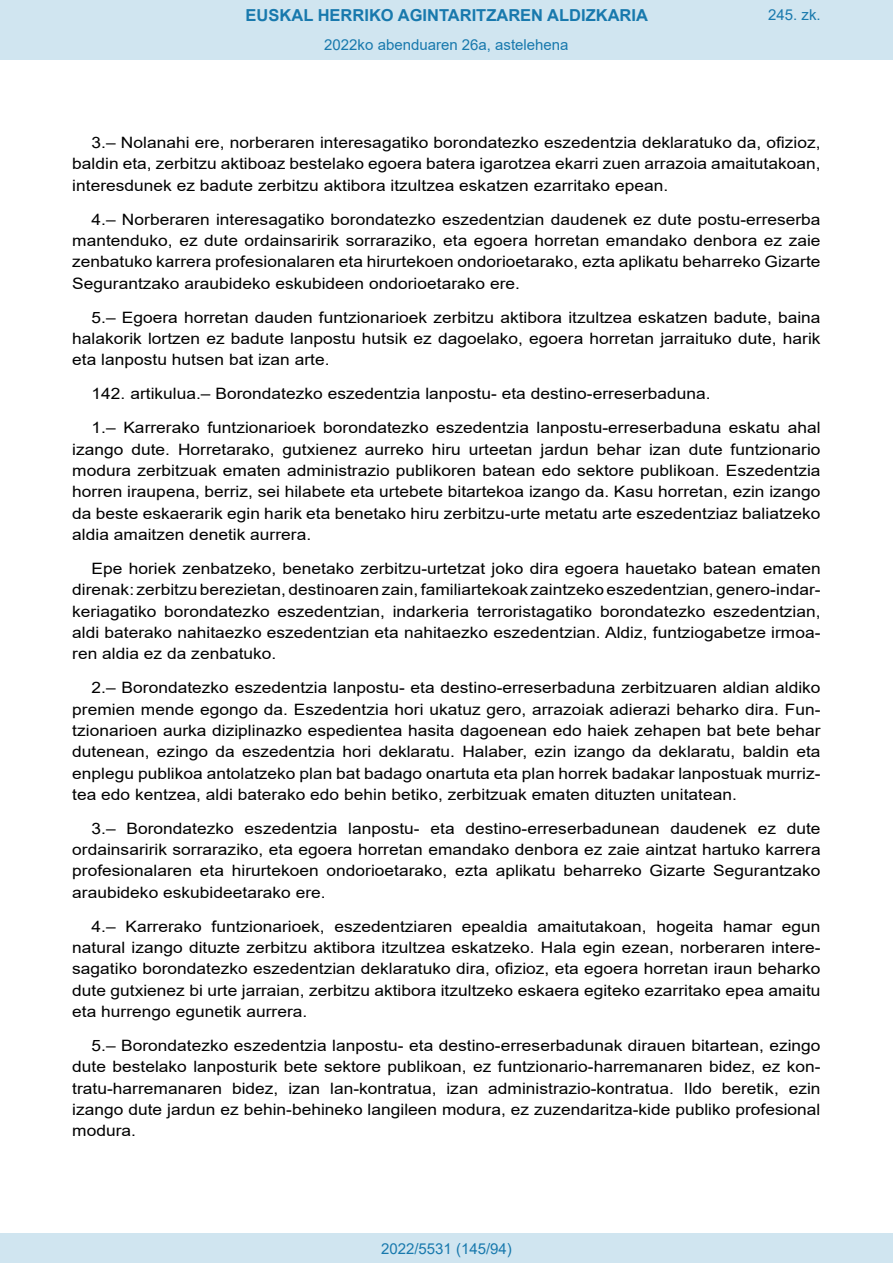
<style>
.page{position:relative;width:893px;height:1263px;background:#fff}
.page>*{position:absolute;margin:0;border:0;box-sizing:border-box;transform-origin:0 0}
.t1{font:700 16.5px "Arial";color:#1879ad}
.BOPVDetalle{font:15.6px/21.3px "Arial";color:#000;text-align:justify;scale:1.11 1}
.Paginacion_Centro{font:15px "Arial";color:#1879ad}
</style>
<div class="page">
<div style="left:0;top:0;width:893px;height:60px;background:#d0e5f0"></div>
<div style="left:0;top:1233px;width:893px;height:30px;background:#d0e5f0"></div>
<p class="t1" style="left:246px;top:3px;width:404px">EUSKAL HERRIKO AGINTARITZAREN ALDIZKARIA</p>
<p class="Paginacion_Centro" style="left:324px;top:35px;width:246px">2022ko abenduaren 26a, astelehena</p>
<p class="Paginacion_Centro" style="left:768px;top:5px;width:54px">245. zk.</p>
<p class="BOPVDetalle" style="left:72px;top:132px;width:676px;text-indent:19px">3.– Nolanahi ere, norberaren interesagatiko borondatezko eszedentzia deklaratuko da, ofizioz, baldin eta, zerbitzu aktiboaz bestelako egoera batera igarotzea ekarri zuen arrazoia amaitutakoan, interesdunek ez badute zerbitzu aktibora itzultzea eskatzen ezarritako epean.</p>
<p class="BOPVDetalle" style="left:72px;top:209px;width:676px;text-indent:19px">4.– Norberaren interesagatiko borondatezko eszedentzian daudenek ez dute postu-erreserba mantenduko, ez dute ordainsaririk sorraraziko, eta egoera horretan emandako denbora ez zaie zenbatuko karrera profesionalaren eta hirurtekoen ondorioetarako, ezta aplikatu beharreko Gizarte Segurantzako araubideko eskubideen ondorioetarako ere.</p>
<p class="BOPVDetalle" style="left:72px;top:306px;width:676px;text-indent:19px">5.– Egoera horretan dauden funtzionarioek zerbitzu aktibora itzultzea eskatzen badute, baina halakorik lortzen ez badute lanpostu hutsik ez dagoelako, egoera horretan jarraituko dute, harik eta lanpostu hutsen bat izan arte.</p>
<p class="BOPVDetalle" style="left:92px;top:383px;width:559px">142. artikulua.– Borondatezko eszedentzia lanpostu- eta destino-erreserbaduna.</p>
<p class="BOPVDetalle" style="left:72px;top:417px;width:676px;text-indent:19px">1.– Karrerako funtzionarioek borondatezko eszedentzia lanpostu-erreserbaduna eskatu ahal izango dute. Horretarako, gutxienez aurreko hiru urteetan jardun behar izan dute funtzionario modura zerbitzuak ematen administrazio publikoren batean edo sektore publikoan. Eszedentzia horren iraupena, berriz, sei hilabete eta urtebete bitartekoa izango da. Kasu horretan, ezin izango da beste eskaerarik egin harik eta benetako hiru zerbitzu-urte metatu arte eszedentziaz baliatzeko aldia amaitzen denetik aurrera.</p>
<p class="BOPVDetalle" style="left:72px;top:558px;width:676px;text-indent:19px">Epe horiek zenbatzeko, benetako zerbitzu-urtetzat joko dira egoera hauetako batean ematen direnak: zerbitzu berezietan, destinoaren zain, familiartekoak zaintzeko eszedentzian, genero-indar&shy;keriagatiko borondatezko eszedentzian, indarkeria terroristagatiko borondatezko eszedentzian, aldi baterako nahitaezko eszedentzian eta nahitaezko eszedentzian. Aldiz, funtziogabetze irmoa&shy;ren aldia ez da zenbatuko.</p>
<p class="BOPVDetalle" style="left:72px;top:677px;width:676px;text-indent:19px">2.– Borondatezko eszedentzia lanpostu- eta destino-erreserbaduna zerbitzuaren aldian aldiko premien mende egongo da. Eszedentzia hori ukatuz gero, arrazoiak adierazi beharko dira. Fun&shy;tzionarioen aurka diziplinazko espedientea hasita dagoenean edo haiek zehapen bat bete behar dutenean, ezingo da eszedentzia hori deklaratu. Halaber, ezin izango da deklaratu, baldin eta enplegu publikoa antolatzeko plan bat badago onartuta eta plan horrek badakar lanpostuak murriz&shy;tea edo kentzea, aldi baterako edo behin betiko, zerbitzuak ematen dituzten unitatean.</p>
<p class="BOPVDetalle" style="left:72px;top:818px;width:676px;text-indent:19px">3.– Borondatezko eszedentzia lanpostu- eta destino-erreserbadunean daudenek ez dute ordainsaririk sorraraziko, eta egoera horretan emandako denbora ez zaie aintzat hartuko karrera profesionalaren eta hirurtekoen ondorioetarako, ezta aplikatu beharreko Gizarte Segurantzako araubideko eskubideetarako ere.</p>
<p class="BOPVDetalle" style="left:72px;top:915px;width:676px;text-indent:19px">4.– Karrerako funtzionarioek, eszedentziaren epealdia amaitutakoan, hogeita hamar egun natural izango dituzte zerbitzu aktibora itzultzea eskatzeko. Hala egin ezean, norberaren intere&shy;sagatiko borondatezko eszedentzian deklaratuko dira, ofizioz, eta egoera horretan iraun beharko dute gutxienez bi urte jarraian, zerbitzu aktibora itzultzeko eskaera egiteko ezarritako epea amaitu eta hurrengo egunetik aurrera.</p>
<p class="BOPVDetalle" style="left:72px;top:1035px;width:676px;text-indent:19px">5.– Borondatezko eszedentzia lanpostu- eta destino-erreserbadunak dirauen bitartean, ezingo dute bestelako lanposturik bete sektore publikoan, ez funtzionario-harremanaren bidez, ez kon&shy;tratu-harremanaren bidez, izan lan-kontratua, izan administrazio-kontratua. Ildo beretik, ezin izango dute jardun ez behin-behineko langileen modura, ez zuzendaritza-kide publiko profesional modura.</p>
<p class="Paginacion_Centro" style="left:381px;top:1238px;width:132px">2022/5531 (145/94)</p>
</div>
